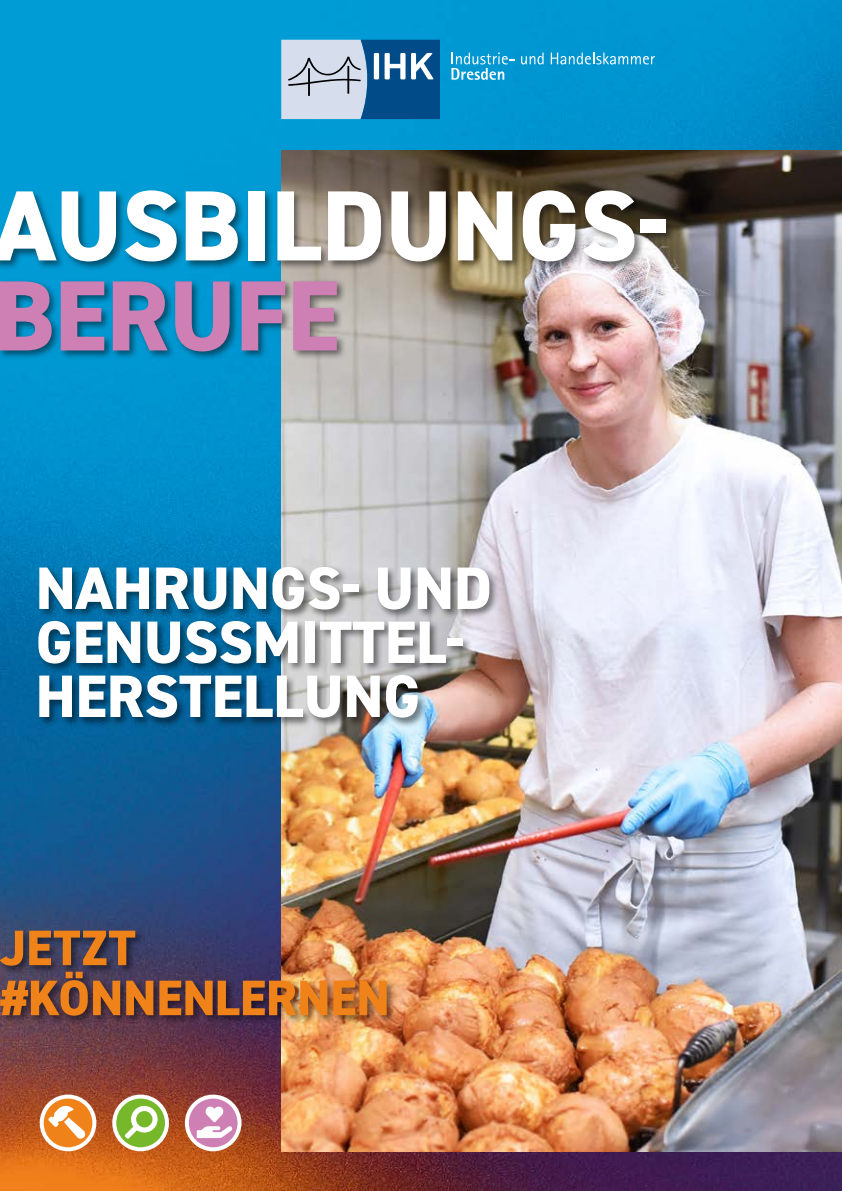
<style>
.page{position:relative;width:842px;height:1191px;background:#fff}
.page>*{position:absolute;margin:0;border:0;box-sizing:border-box;transform-origin:0 0}
.t1{font:800 100px "DIN2014";color:#fff}
.t2{font:800 100px "DIN2014";color:#ce80b4}
.h1_Titel{font:800 60px/54px "DIN2014";color:#fff}
.t3{font:800 50px "DIN2014";color:#f0821a}
</style>
<div class="page">
<img style="left:0;top:0;width:842px;height:1191px">
<svg style="left:281px;top:40px;width:159px;height:79px;background:#7a9cbd"></svg>
<svg style="left:521px;top:53px;width:23px;height:11px"></svg>
<svg style="left:551px;top:53px;width:104px;height:11px"></svg>
<svg style="left:451px;top:53px;width:64px;height:27px;background:#3fb1dc"></svg>
<img style="left:281px;top:151px;width:561px;height:1000px">
<div style="left:0;top:928px;width:396px;height:97px;background:#000;opacity:.5"></div>
<div style="left:36px;top:565px;width:463px;height:163px;background:#000;opacity:.5"></div>
<svg style="left:42px;top:1096px;width:52px;height:53px"></svg>
<div style="left:40px;top:1094px;width:56px;height:57px;border:4px solid #fff;border-radius:50%"></div>
<svg style="left:48px;top:1106px;width:38px;height:32px"></svg>
<svg style="left:114px;top:1096px;width:53px;height:53px"></svg>
<div style="left:112px;top:1094px;width:57px;height:57px;border:4px solid #fff;border-radius:50%"></div>
<svg style="left:125px;top:1106px;width:33px;height:32px"></svg>
<div style="left:0;top:188px;width:676px;height:174px;background:#000;opacity:.5"></div>
<svg style="left:187px;top:1096px;width:53px;height:53px"></svg>
<div style="left:185px;top:1094px;width:57px;height:57px;border:4px solid #fff;border-radius:50%"></div>
<svg style="left:197px;top:1106px;width:35px;height:32px"></svg>
<h1 class="t1" style="left:-6px;top:159px;width:677px">AUSBILDUNGS-</h1>
<h1 class="t2" style="left:-6px;top:249px;width:347px">BERUFE</h1>
<h1 class="h1_Titel" style="left:36px;top:561px;width:458px">NAHRUNGS- UND<br>GENUSSMITTEL-<br>HERSTELLUNG</h1>
<p class="t3" style="left:0;top:914px;width:137px">JETZT</p>
<p class="t3" style="left:0;top:964px;width:391px">#KÖNNENLERNEN</p>
</div>
